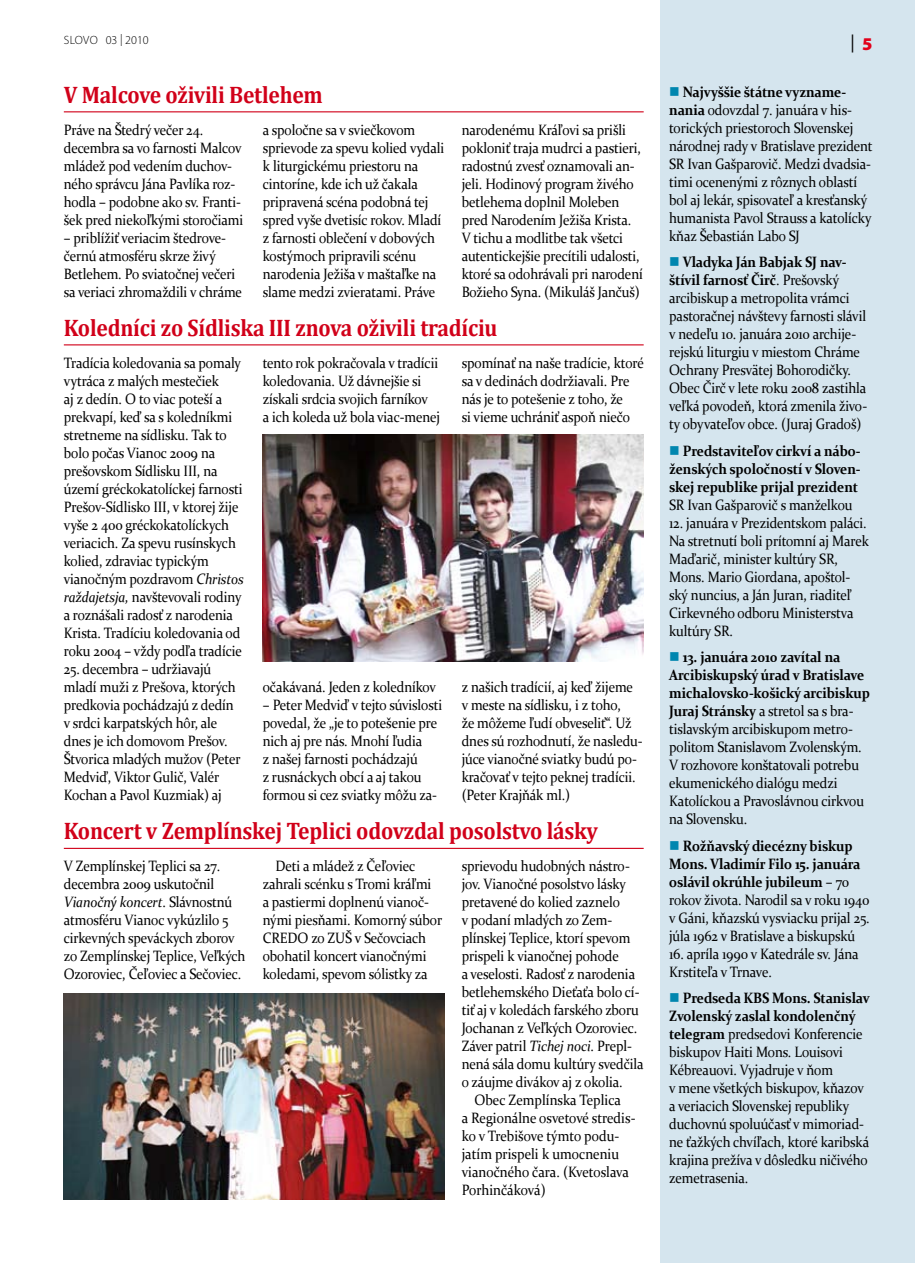
<style>
.page{position:relative;width:915px;height:1263px;background:#fff}
.page>*{position:absolute;margin:0;border:0;box-sizing:border-box;transform-origin:0 0}
.t1{font:700 24px "Cambria";letter-spacing:-.01em;color:#d10019;scale:.9 1}
.t2{font:18px "Myriad Pro";color:#000}
.t3{font:15px/18px "Constantia";letter-spacing:-.01em;color:#000;scale:.9 1}
.t4{font:700 15px/18px "Constantia";letter-spacing:-.01em;color:#000;text-align:justify;scale:.9 1}
.t5{font:300 12px "Myriad Pro";color:#000}
.s1{font-style:italic}
.s2{font-weight:900;color:#e2001a}
.s3{color:#0086af}
.s4{font-weight:700}
</style>
<div class="page">
<div style="left:660px;top:0;width:254px;height:1263px;background:#d5e5ee"></div>
<hr style="left:64px;top:848px;width:579px;height:1px;background:#d10019">
<img style="left:64px;top:993px;width:380px;height:206px">
<hr style="left:64px;top:111px;width:579px;height:1px;background:#d10019">
<hr style="left:64px;top:344px;width:579px;height:1px;background:#d10019">
<img style="left:263px;top:435px;width:380px;height:226px">
<p class="t5" style="left:64px;top:33px;width:86px">SLOVO 03 | 2010</p>
<h1 class="t1" style="left:64px;top:80px;width:289px">V Malcove oživili Betlehem</h1>
<p class="t3" style="left:64px;top:120px;width:201px">Práve na Štedrý večer 24. decembra sa vo farnosti Malcov mládež pod vedením duchov&shy;ného správcu Jána Pavlíka roz&shy;hodla – podobne ako sv. Franti&shy;šek pred niekoľkými storočiami</p>
<p class="t3" style="left:64px;top:228px;width:199px">– priblížiť veriacim štedrove&shy;černú atmosféru skrze živý<br>Betlehem. Po sviatočnej večeri sa veriaci zhromaždili v chráme</p>
<p class="t3" style="left:263px;top:120px;width:203px">a spoločne sa v sviečkovom sprievode za spevu kolied vydali k liturgickému priestoru na cintoríne, kde ich už čakala pripravená scéna podobná tej spred vyše dvetisíc rokov. Mladí z farnosti oblečení v dobových kostýmoch pripravili scénu narodenia Ježiša v maštaľke na slame medzi zvieratami. Práve</p>
<p class="t3" style="left:461px;top:120px;width:203px">narodenému Kráľovi sa prišli pokloniť traja mudrci a pastieri, radostnú zvesť oznamovali an&shy;jeli. Hodinový program živého betlehema doplnil Moleben pred Narodením Ježiša Krista.<br>V tichu a modlitbe tak všetci autentickejšie precítili udalosti, ktoré sa odohrávali pri narodení<br>Božieho Syna. (Mikuláš Jančuš)</p>
<h1 class="t1" style="left:64px;top:313px;width:483px">Koledníci zo Sídliska III znova oživili tradíciu</h1>
<p class="t3" style="left:64px;top:353px;width:201px">Tradícia koledovania sa pomaly vytráca z malých mestečiek<br>aj z dedín. O to viac poteší a prekvapí, keď sa s koledníkmi stretneme na sídlisku. Tak to bolo počas Vianoc 2009 na prešovskom Sídlisku III, na území gréckokatolíckej farnosti<br>Prešov-Sídlisko III, v ktorej žije vyše 2 400 gréckokatolíckych veriacich. Za spevu rusínskych kolied, zdraviac typickým vianočným pozdravom <span class="s1">Christos raždajetsja,</span> navštevovali rodiny a roznášali radosť z narodenia<br>Krista. Tradíciu koledovania od roku 2004 – vždy podľa tradície</p>
<p class="t3" style="left:64px;top:659px;width:198px">25. decembra – udržiavajú mladí muži z Prešova, ktorých predkovia pochádzajú z dedín v srdci karpatských hôr, ale dnes je ich domovom Prešov.<br>Štvorica mladých mužov (Peter<br>Medviď, Viktor Gulič, Valér<br>Kochan a Pavol Kuzmiak) aj</p>
<p class="t3" style="left:263px;top:353px;width:198px">tento rok pokračovala v tradícii koledovania. Už dávnejšie si získali srdcia svojich farníkov<br>a ich koleda už bola viac-menej</p>
<p class="t3" style="left:461px;top:353px;width:204px">spomínať na naše tradície, ktoré sa v dedinách dodržiavali. Pre nás je to potešenie z toho, že<br>si vieme uchrániť aspoň niečo</p>
<p class="t3" style="left:263px;top:677px;width:194px">očakávaná. Jeden z koledníkov</p>
<p class="t3" style="left:263px;top:695px;width:201px">– Peter Medviď v tejto súvislosti povedal, že „je to potešenie pre nich aj pre nás. Mnohí ľudia<br>z našej farnosti pochádzajú<br>z rusnáckych obcí a aj takou formou si cez sviatky môžu za-</p>
<p class="t3" style="left:461px;top:677px;width:202px">z našich tradícií, aj keď žijeme v meste na sídlisku, i z toho,<br>že môžeme ľudí obveseliť“. Už dnes sú rozhodnutí, že nasledu&shy;júce vianočné sviatky budú po&shy;kračovať v tejto peknej tradícii. (Peter Krajňák ml.)</p>
<h1 class="t1" style="left:64px;top:816px;width:595px">Koncert v Zemplínskej Teplici odovzdal posolstvo lásky</h1>
<p class="t3" style="left:64px;top:856px;width:203px">V Zemplínskej Teplici sa 27. decembra 2009 uskutočnil<br><span class="s1">Vianočný koncert</span>. Slávnostnú atmosféru Vianoc vykúzlilo 5 cirkevných speváckych zborov zo Zemplínskej Teplice, Veľkých<br>Ozoroviec, Čeľoviec a Sečoviec.</p>
<p class="t3" style="left:263px;top:856px;width:201px;text-indent:13px">Deti a mládež z Čeľoviec zahrali scénku s Tromi kráľmi<br>a pastiermi doplnenú vianoč&shy;nými piesňami. Komorný súbor<br>CREDO zo ZUŠ v Sečovciach obohatil koncert vianočnými koledami, spevom sólistky za</p>
<p class="t3" style="left:461px;top:856px;width:188px">sprievodu hudobných nástro-</p>
<p class="t3" style="left:461px;top:874px;width:184px">jov. Vianočné posolstvo lásky</p>
<p class="t3" style="left:461px;top:892px;width:177px">pretavené do kolied zaznelo</p>
<p class="t3" style="left:461px;top:910px;width:169px">v podaní mladých zo Zem-</p>
<p class="t3" style="left:461px;top:928px;width:189px">plínskej Teplice, ktorí spevom</p>
<p class="t3" style="left:461px;top:946px;width:176px">prispeli k vianočnej pohode</p>
<p class="t3" style="left:461px;top:964px;width:194px">a veselosti. Radosť z narodenia</p>
<p class="t3" style="left:461px;top:982px;width:199px">betlehemského Dieťaťa bolo cí-</p>
<p class="t3" style="left:461px;top:1000px;width:198px">tiť aj v koledách farského zboru</p>
<p class="t3" style="left:461px;top:1018px;width:196px">Jochanan z Veľkých Ozoroviec.</p>
<p class="t3" style="left:461px;top:1036px;width:190px">Záver patril <span class="s1">Tichej noci</span>. Prepl-</p>
<p class="t3" style="left:461px;top:1054px;width:204px">nená sála domu kultúry svedčila</p>
<p class="t3" style="left:461px;top:1072px;width:180px">o záujme divákov aj z okolia.</p>
<p class="t3" style="left:474px;top:1090px;width:164px">Obec Zemplínska Teplica</p>
<p class="t3" style="left:461px;top:1108px;width:194px">a Regionálne osvetové stredis-</p>
<p class="t3" style="left:461px;top:1126px;width:176px">ko v Trebišove týmto podu-</p>
<p class="t3" style="left:461px;top:1144px;width:176px">jatím prispeli k umocneniu</p>
<p class="t3" style="left:461px;top:1162px;width:187px">vianočného čara. (Kvetoslava</p>
<p class="t3" style="left:461px;top:1180px;width:95px">Porhinčáková)</p>
<p class="t2" style="left:850px;top:31px;width:24px">| <span class="s2">5</span></p>
<p class="t3" style="left:669px;top:82px;width:227px"><span class="s3">■</span> <span class="s4">Najvyššie štátne vyzname&shy;nania</span> odovzdal 7. januára v his&shy;torických priestoroch Slovenskej národnej rady v Bratislave prezident SR Ivan Gašparovič. Medzi dvadsia&shy;timi ocenenými z rôznych oblastí bol aj lekár, spisovateľ a kresťanský humanista Pavol Strauss a katolícky kňaz Šebastián Labo SJ</p>
<p class="t3" style="left:669px;top:252px;width:221px"><span class="s3">■</span> <span class="s4">Vladyka Ján Babjak SJ nav&shy;štívil farnosť Čirč</span>. Prešovský arcibiskup a metropolita vrámci pastoračnej návštevy farnosti slávil v nedeľu 10. januára 2010 archije&shy;rejskú liturgiu v miestom Chráme Ochrany Presvätej Bohorodičky.<br>Obec Čirč v lete roku 2008 zastihla veľká povodeň, ktorá zmenila živo&shy;ty obyvateľov obce. (Juraj Gradoš)</p>
<p class="t4" style="left:669px;top:441px;width:214px"><span class="s3">■</span> Predstaviteľov cirkví a nábo&shy;ženských spoločností v Sloven&shy;skej republike prijal prezident</p>
<p class="t3" style="left:669px;top:495px;width:205px">SR Ivan Gašparovič s manželkou</p>
<p class="t3" style="left:669px;top:513px;width:223px">12. januára v Prezidentskom paláci.<br>Na stretnutí boli prítomní aj Marek<br>Maďarič, minister kultúry SR,<br>Mons. Mario Giordana, apoštol&shy;ský nuncius, a Ján Juran, riaditeľ<br>Cirkevného odboru Ministerstva kultúry SR.</p>
<p class="t3" style="left:669px;top:647px;width:224px"><span class="s3">■</span> <span class="s4">13. januára 2010 zavítal na<br>Arcibiskupský úrad v Bratislave michalovsko-košický arcibiskup<br>Juraj Stránsky</span> a stretol sa s bra&shy;tislavským arcibiskupom metro&shy;politom Stanislavom Zvolenským.<br>V rozhovore konštatovali potrebu ekumenického dialógu medzi<br>Katolíckou a Pravoslávnou cirkvou na Slovensku.</p>
<p class="t3" style="left:669px;top:836px;width:224px"><span class="s3">■</span> <span class="s4">Rožňavský diecézny biskup<br>Mons. Vladimír Filo 15. januára oslávil okrúhle jubileum</span> – 70 rokov života. Narodil sa v roku 1940 v Gáni, kňazskú vysviacku prijal 25. júla 1962 v Bratislave a biskupskú</p>
<p class="t3" style="left:669px;top:944px;width:212px">16. apríla 1990 v Katedrále sv. Jána<br>Krstiteľa v Trnave.</p>
<p class="t3" style="left:669px;top:988px;width:224px"><span class="s3">■</span> <span class="s4">Predseda KBS Mons. Stanislav<br>Zvolenský zaslal kondolenčný telegram</span> predsedovi Konferencie biskupov Haiti Mons. Louisovi<br>Kébreauovi. Vyjadruje v ňom<br>v mene všetkých biskupov, kňazov a veriacich Slovenskej republiky duchovnú spoluúčasť v mimoriad&shy;ne ťažkých chvíľach, ktoré karibská krajina prežíva v dôsledku ničivého zemetrasenia.</p>
</div>
